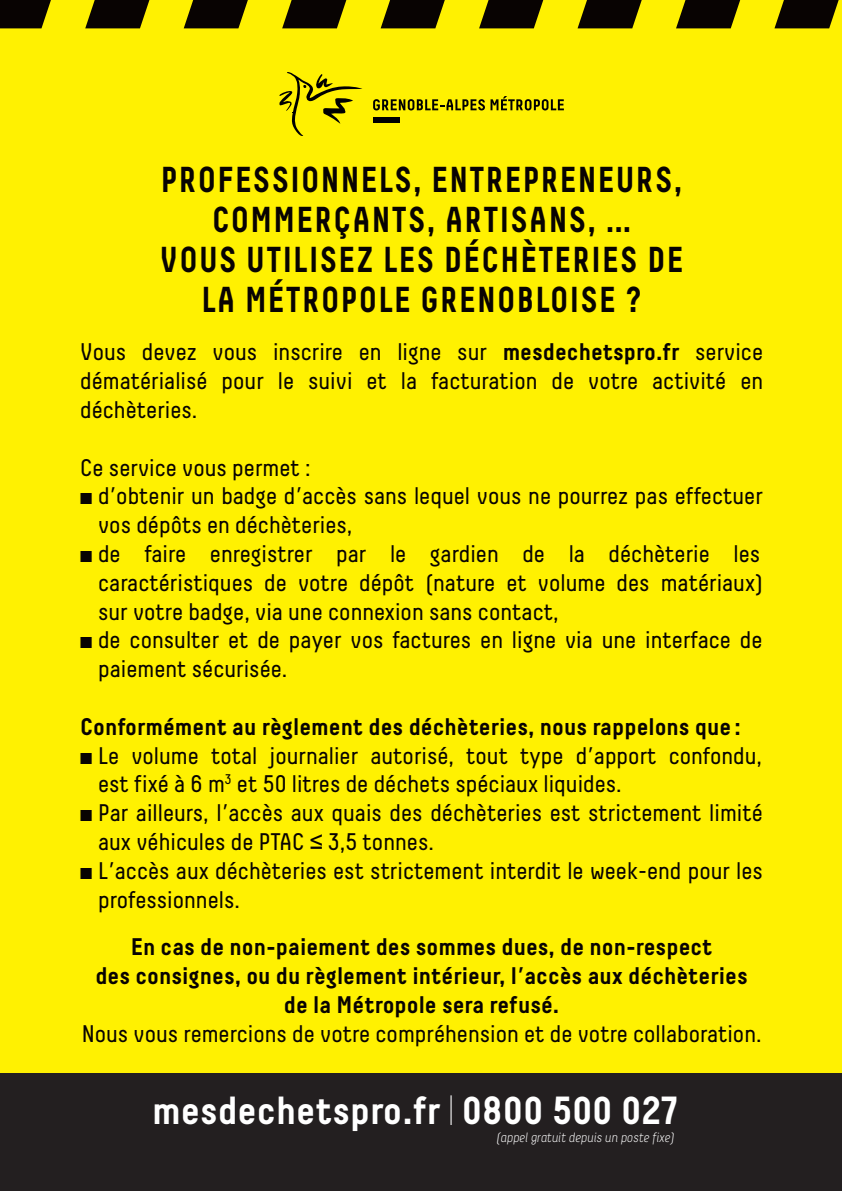
<style>
.page{position:relative;width:842px;height:1191px;background:#fff101}
.page>*{position:absolute;margin:0;border:0;box-sizing:border-box;transform-origin:0 0}
.t1{font:700 39.2px "Decima";color:#fff}
.t2{font:700 36px/40px "Decima";letter-spacing:.04em;color:#080302;text-align:center;scale:.9 1}
.t3{font:24px/28.8px "Decima";color:#080302}
.t4{font:700 24px/28.8px "Decima";color:#080302;text-align:center}
.t5{font:italic 300 13.4px "Decima";color:#fff}
.s1{font-weight:700}
.s2{font-family:"Arial"}
.s3{font-weight:300;font-size:42.4px}
</style>
<div class="page">
<svg style="left:373px;top:96px;width:191px;height:14px"></svg>
<div style="left:373px;top:117px;width:26px;height:5px;background:#000001"></div>
<svg style="left:279px;top:72px;width:83px;height:64px"></svg>
<svg style="left:0;top:0;width:51px;height:28px"></svg>
<svg style="left:85px;top:0;width:64px;height:28px"></svg>
<svg style="left:184px;top:0;width:64px;height:28px"></svg>
<svg style="left:282px;top:0;width:64px;height:28px"></svg>
<svg style="left:381px;top:0;width:64px;height:28px"></svg>
<svg style="left:479px;top:0;width:64px;height:28px"></svg>
<svg style="left:577px;top:0;width:65px;height:28px"></svg>
<svg style="left:676px;top:0;width:64px;height:28px"></svg>
<svg style="left:774px;top:0;width:65px;height:28px"></svg>
<div style="left:0;top:1073px;width:842px;height:118px;background:#231f20"></div>
<h2 class="t2" style="left:160px;top:159px;width:583px">PROFESSIONNELS, ENTREPRENEURS,<br>COMMERÇANTS, ARTISANS, …<br>VOUS UTILISEZ LES DÉCHÈTERIES DE<br>LA MÉTROPOLE GRENOBLOISE ?</h2>
<p class="t3" style="left:80px;top:337px;width:684px;text-align:justify">Vous devez vous inscrire en ligne sur <span class="s1">mesdechetspro.fr</span> service dématérialisé pour le suivi et la facturation de votre activité en déchèteries.</p>
<p class="t3" style="left:80px;top:453px;width:232px">Ce service vous permet :</p>
<p class="t3" style="left:98px;top:481px;width:666px;text-indent:-18px">■ d’obtenir un badge d’accès sans lequel vous ne pourrez pas effectuer vos dépôts en déchèteries,</p>
<p class="t3" style="left:98px;top:539px;width:666px;text-align:justify;text-indent:-18px">■ de faire enregistrer par le gardien de la déchèterie les caractéristiques de votre dépôt (nature et volume des matériaux) sur votre badge, via une connexion sans contact,</p>
<p class="t3" style="left:98px;top:625px;width:666px;text-indent:-18px">■ de consulter et de payer vos factures en ligne via une interface de paiement sécurisée.</p>
<p class="t4" style="left:80px;top:711px;width:662px">Conformément au règlement des déchèteries, nous rappelons que :</p>
<p class="t3" style="left:98px;top:741px;width:665px;text-indent:-18px">■ Le volume total journalier autorisé, tout type d’apport confondu, est fixé à 6 m<sup>3</sup> et 50 litres de déchets spéciaux liquides.</p>
<p class="t3" style="left:98px;top:798px;width:666px;text-indent:-18px">■ Par ailleurs, l’accès aux quais des déchèteries est strictement limité aux véhicules de PTAC <span class="s2">≤</span> 3,5 tonnes.</p>
<p class="t3" style="left:98px;top:856px;width:666px;text-indent:-18px">■ L’accès aux déchèteries est strictement interdit le week-end pour les professionnels.</p>
<p class="t4" style="left:95px;top:932px;width:654px">En cas de non-paiement des sommes dues, de non-respect<br>des consignes, ou du règlement intérieur, l’accès aux déchèteries de la Métropole sera refusé.</p>
<p class="t3" style="left:82px;top:1019px;width:681px">Nous vous remercions de votre compréhension et de votre collaboration.</p>
<h1 class="t1" style="left:152px;top:1087px;width:528px">mesdechetspro.fr <span class="s3">I</span> 0800 500 027</h1>
<p class="t5" style="left:496px;top:1129px;width:179px">(appel gratuit depuis un poste fixe)</p>
</div>
